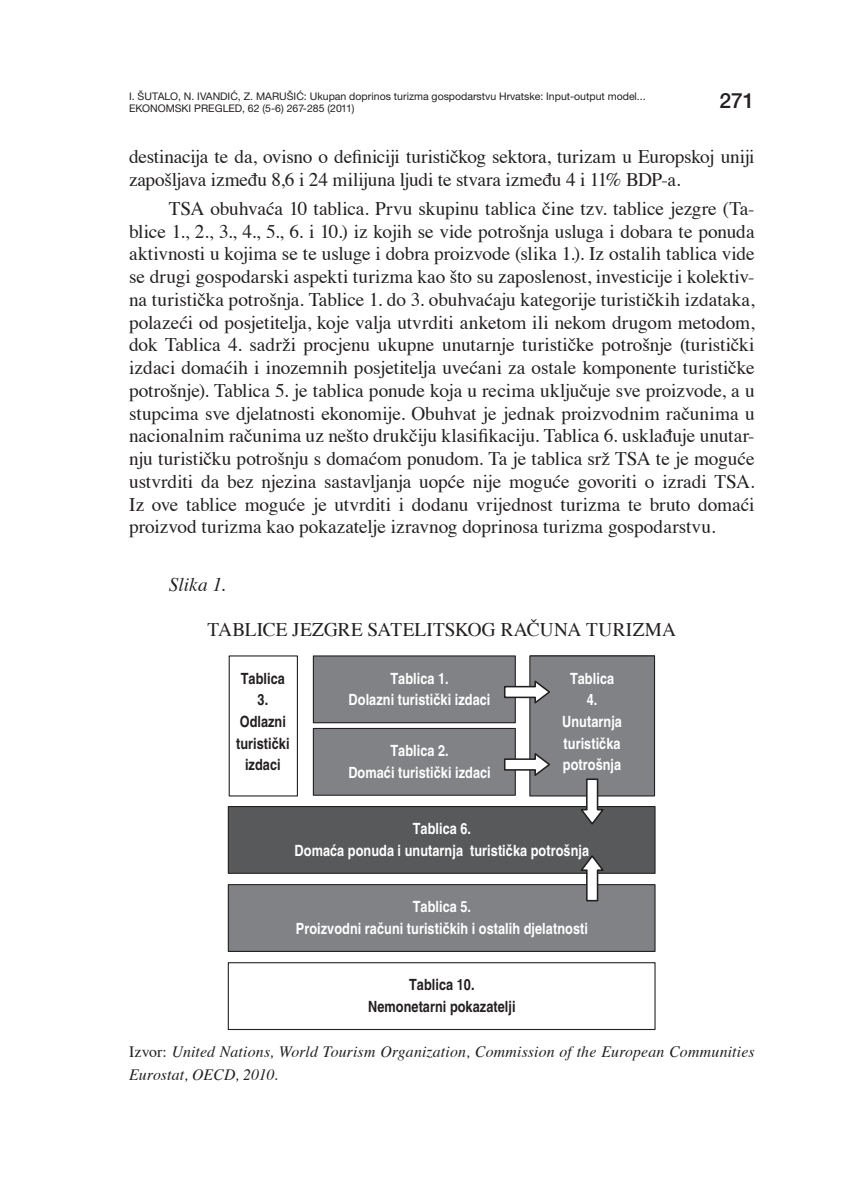
<style>
.page{position:relative;width:844px;height:1191px;background:#fff}
.page>*{position:absolute;margin:0;border:0;box-sizing:border-box;transform-origin:0 0}
.t1{font:500 21px "Helvetica";color:#231f20}
.t2{font:19.25px/22.8px "Times";letter-spacing:-.005em;color:#231f20}
.t3{font:italic 19.25px "Times";color:#231f20}
.t4{font:italic 15.75px/22.8px "Times";letter-spacing:.01em;color:#231f20}
.t5{font:700 condensed 15.4px/21.7px "Helvetica";letter-spacing:.005em;color:#fff;text-align:center}
.t6{font:700 condensed 15.4px/21.7px "Helvetica";letter-spacing:.005em;color:#231f20;text-align:center}
.t7{font:10.5px/12.6px "Helvetica Neue CE";color:#231f20}
.s1{font-style:normal}
</style>
<div class="page">
<div style="left:228px;top:655px;width:70px;height:141px;border:1px solid #231f20"></div>
<div style="left:529px;top:656px;width:125px;height:140px;background:#808285"></div>
<div style="left:529px;top:655px;width:126px;height:141px;border:1px solid #231f20"></div>
<div style="left:313px;top:656px;width:202px;height:66px;background:#808285"></div>
<div style="left:313px;top:655px;width:202px;height:68px;border:1px solid #231f20"></div>
<div style="left:313px;top:728px;width:202px;height:67px;background:#808285"></div>
<div style="left:313px;top:728px;width:202px;height:67px;border:1px solid #231f20"></div>
<div style="left:228px;top:806px;width:427px;height:67px;background:#58595b"></div>
<div style="left:228px;top:806px;width:427px;height:68px;border:1px solid #231f20"></div>
<div style="left:228px;top:884px;width:427px;height:67px;background:#808285"></div>
<div style="left:228px;top:884px;width:427px;height:68px;border:1px solid #231f20"></div>
<div style="left:228px;top:962px;width:427px;height:68px;border:1px solid #231f20"></div>
<svg style="left:504px;top:678px;width:46px;height:28px"></svg>
<svg style="left:504px;top:750px;width:46px;height:28px"></svg>
<svg style="left:578px;top:778px;width:28px;height:47px"></svg>
<svg style="left:578px;top:855px;width:28px;height:47px"></svg>
<p class="t7" style="left:129px;top:91px;width:518px">I. ŠUTALO, N. IVANDIĆ, Z. MARUŠIĆ: Ukupan doprinos turizma gospodarstvu Hrvatske: Input-output model...<br>EKONOMSKI PREGLED, 62 (5-6) 267-285 (2011)</p>
<p class="t1" style="left:719px;top:93px;width:37px">271</p>
<p class="t2" style="left:129px;top:147px;width:627px">destinacija te da, ovisno o definiciji turističkog sektora, turizam u Europskoj uniji zapošljava između 8,6 i 24 milijuna ljudi te stvara između 4 i 11% BDP-a.</p>
<p class="t2" style="left:129px;top:199px;width:627px;text-align:justify;text-indent:40px">TSA obuhvaća 10 tablica. Prvu skupinu tablica čine tzv. tablice jezgre (Ta&shy;blice 1., 2., 3., 4., 5., 6. i 10.) iz kojih se vide potrošnja usluga i dobara te ponuda aktivnosti u kojima se te usluge i dobra proizvode (slika 1.). Iz ostalih tablica vide se drugi gospodarski aspekti turizma kao što su zaposlenost, investicije i kolektiv&shy;na turistička potrošnja. Tablice 1. do 3. obuhvaćaju kategorije turističkih izdataka, polazeći od posjetitelja, koje valja utvrditi anketom ili nekom drugom metodom, dok Tablica 4. sadrži procjenu ukupne unutarnje turističke potrošnje (turistički izdaci domaćih i inozemnih posjetitelja uvećani za ostale komponente turističke potrošnje). Tablica 5. je tablica ponude koja u recima uključuje sve proizvode, a u stupcima sve djelatnosti ekonomije. Obuhvat je jednak proizvodnim računima u nacionalnim računima uz nešto drukčiju klasifikaciju. Tablica 6. usklađuje unutar&shy;nju turističku potrošnju s domaćom ponudom. Ta je tablica srž TSA te je moguće ustvrditi da bez njezina sastavljanja uopće nije moguće govoriti o izradi TSA.<br>Iz ove tablice moguće je utvrditi i dodanu vrijednost turizma te bruto domaći proizvod turizma kao pokazatelje izravnog doprinosa turizma gospodarstvu.</p>
<p class="t3" style="left:169px;top:576px;width:58px">Slika 1.</p>
<p class="t2" style="left:207px;top:620px;width:470px">TABLICE JEZGRE SATELITSKOG RAČUNA TURIZMA</p>
<p class="t6" style="left:236px;top:669px;width:55px">Tablica<br>3.<br>Odlazni turistički izdaci</p>
<p class="t5" style="left:562px;top:669px;width:61px">Tablica<br>4.<br>Unutarnja turistička potrošnja</p>
<p class="t5" style="left:348px;top:669px;width:143px">Tablica 1.<br>Dolazni turistički izdaci</p>
<p class="t5" style="left:348px;top:741px;width:144px">Tablica 2.<br>Domaći turistički izdaci</p>
<p class="t5" style="left:294px;top:819px;width:296px">Tablica 6.<br>Domaća ponuda i unutarnja turistička potrošnja</p>
<p class="t5" style="left:296px;top:897px;width:293px">Tablica 5.<br>Proizvodni računi turističkih i ostalih djelatnosti</p>
<p class="t6" style="left:368px;top:975px;width:149px">Tablica 10.<br>Nemonetarni pokazatelji</p>
<p class="t4" style="left:129px;top:1042px;width:627px"><span class="s1">Izvor:</span> United Nations, World Tourism Organization, Commission of the European Communities<br>Eurostat, OECD, 2010.</p>
</div>
